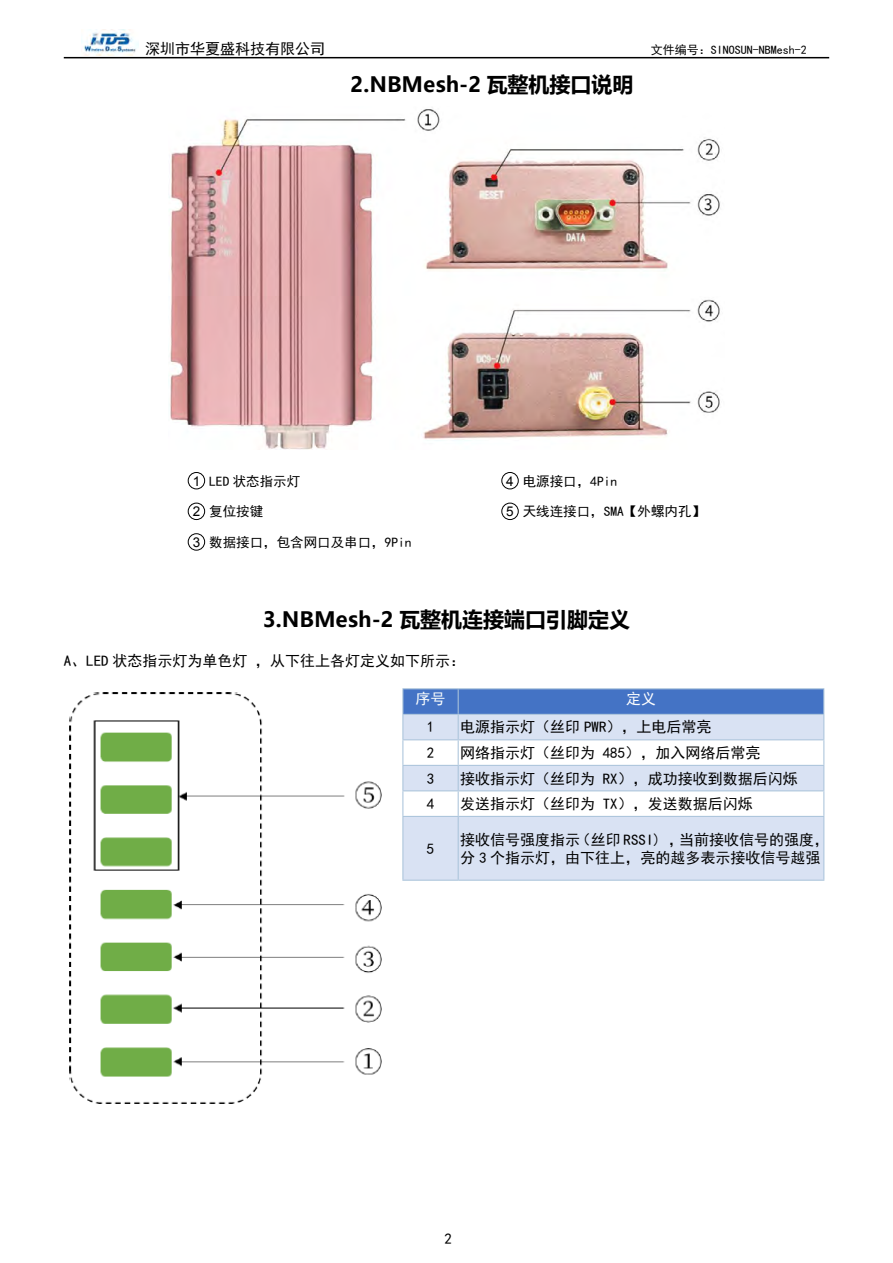
<style>
.page{position:relative;width:893px;height:1263px;background:#fff}
.page>*{position:absolute;margin:0;border:0;box-sizing:border-box;transform-origin:0 0}
.t1{font:700 21px "Microsoft Ya Hei";color:#000}
.t2{font:15px/18px "Sim Hei";color:#000}
.t3{font:15px "Sim Hei";color:#fafdfd}
.t4{font:15px "Sim Hei";color:#fff}
.t5{font:13.5px "Sim Hei";color:#000}
.t6{font:13.5px "Arial";color:#000}
.t7{font:12px "Sim Hei";color:#000}
</style>
<div class="page">
<img style="left:81px;top:30px;width:58px;height:26px">
<hr style="left:64px;top:57px;width:765px;height:1px;background:#000">
<img style="left:169px;top:109px;width:551px;height:341px">
<div style="left:188px;top:472px;width:17px;height:17px;border:1px solid #000;border-radius:50%"></div>
<div style="left:501px;top:472px;width:18px;height:17px;border:1px solid #000;border-radius:50%"></div>
<div style="left:188px;top:503px;width:17px;height:17px;border:1px solid #000;border-radius:50%"></div>
<div style="left:501px;top:503px;width:18px;height:17px;border:1px solid #000;border-radius:50%"></div>
<div style="left:188px;top:533px;width:17px;height:17px;border:1px solid #000;border-radius:50%"></div>
<img style="left:69px;top:692px;width:313px;height:412px">
<div style="left:403px;top:817px;width:420px;height:63px;background:#d9e2f3"></div>
<hr style="left:402px;top:688px;width:56px;height:1px;background:#abc4db">
<hr style="left:458px;top:688px;width:366px;height:1px;background:#abc4db">
<svg style="left:402px;top:689px;width:422px;height:127px"></svg>
<hr style="left:402px;top:816px;width:56px;height:1px;background:#abc4db">
<hr style="left:402px;top:817px;width:1px;height:63px;background:#abc4db">
<hr style="left:458px;top:816px;width:366px;height:1px;background:#abc4db">
<hr style="left:458px;top:817px;width:1px;height:63px;background:#abc4db">
<hr style="left:823px;top:817px;width:1px;height:63px;background:#abc4db">
<hr style="left:402px;top:880px;width:56px;height:1px;background:#abc4db">
<hr style="left:458px;top:880px;width:366px;height:1px;background:#abc4db">
<p class="t2" style="left:145px;top:39px;width:182px">深圳市华夏盛科技有限公司</p>
<p class="t7" style="left:651px;top:44px;width:157px">文件编号：SINOSUN-NBMesh-2</p>
<h1 class="t1" style="left:350px;top:69px;width:285px">2.NBMesh-2 瓦整机接口说明</h1>
<p class="t5" style="left:209px;top:474px;width:93px">LED 状态指示灯</p>
<p class="t5" style="left:523px;top:474px;width:96px">电源接口，4Pin</p>
<p class="t5" style="left:209px;top:505px;width:55px">复位按键</p>
<p class="t5" style="left:523px;top:505px;width:184px">天线连接口，SMA【外螺内孔】</p>
<p class="t5" style="left:209px;top:535px;width:204px">数据接口，包含网口及串口，9Pin</p>
<p class="t6" style="left:193px;top:472px;width:9px">1</p>
<p class="t6" style="left:506px;top:472px;width:9px">4</p>
<p class="t6" style="left:193px;top:503px;width:9px">2</p>
<p class="t6" style="left:506px;top:503px;width:9px">5</p>
<p class="t6" style="left:193px;top:533px;width:9px">3</p>
<h1 class="t1" style="left:263px;top:604px;width:369px">3.NBMesh-2 瓦整机连接端口引脚定义</h1>
<p class="t2" style="left:64px;top:651px;width:403px">A、LED 状态指示灯为单色灯 ，从下往上各灯定义如下所示：</p>
<p class="t3" style="left:416px;top:691px;width:31px">序号</p>
<p class="t4" style="left:626px;top:691px;width:31px">定义</p>
<p class="t2" style="left:427px;top:718px;width:9px">1</p>
<p class="t2" style="left:460px;top:718px;width:253px">电源指示灯（丝印 PWR），上电后常亮</p>
<p class="t2" style="left:427px;top:744px;width:9px">2</p>
<p class="t2" style="left:460px;top:744px;width:301px">网络指示灯（丝印为 485），加入网络后常亮</p>
<p class="t2" style="left:427px;top:769px;width:9px">3</p>
<p class="t2" style="left:460px;top:769px;width:339px">接收指示灯（丝印为 RX），成功接收到数据后闪烁</p>
<p class="t2" style="left:427px;top:795px;width:9px">4</p>
<p class="t2" style="left:460px;top:795px;width:294px">发送指示灯（丝印为 TX），发送数据后闪烁</p>
<p class="t2" style="left:427px;top:839px;width:9px">5</p>
<p class="t2" style="left:460px;top:830px;width:370px">接收信号强度指示（丝印 RSSI) ，当前接收信号的强度，分 3 个指示灯，由下往上，亮的越多表示接收信号越强</p>
<p class="t2" style="left:444px;top:1230px;width:9px">2</p>
</div>
